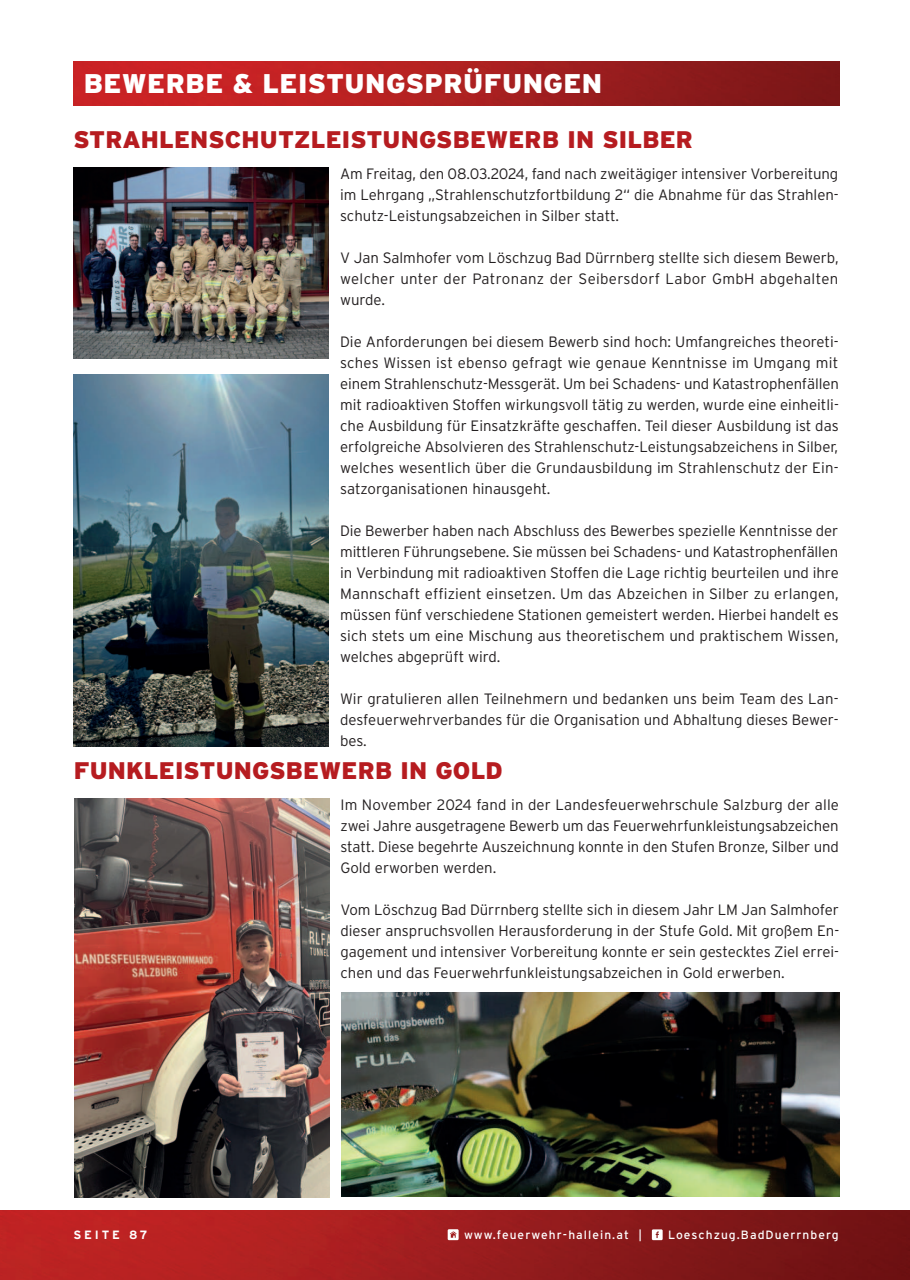
<style>
.page{position:relative;width:910px;height:1280px;background:#fff}
.page>*{position:absolute;margin:0;border:0;box-sizing:border-box;transform-origin:0 0}
.t1{font:900 27px "Interstate";letter-spacing:.015em;color:#fff}
.t2{font:900 24px "Interstate";letter-spacing:.005em;color:#b61c20}
.t3{font:300 15px/21px "Interstate";color:#231f20;text-align:justify}
.t4{font:12px "Interstate";letter-spacing:.09em;color:#fff}
.t5{font:700 12px "Interstate";letter-spacing:.24em;color:#fff}
</style>
<div class="page">
<img style="left:0;top:1210px;width:910px;height:70px">
<svg style="left:448px;top:1229px;width:11px;height:11px"></svg>
<svg style="left:652px;top:1229px;width:11px;height:11px"></svg>
<img style="left:73px;top:62px;width:767px;height:43px">
<img style="left:74px;top:167px;width:255px;height:192px">
<img style="left:74px;top:374px;width:255px;height:373px">
<img style="left:74px;top:798px;width:255px;height:399px">
<img style="left:341px;top:992px;width:498px;height:205px">
<h1 class="t1" style="left:84px;top:68px;width:520px">BEWERBE &amp; LEISTUNGSPRÜFUNGEN</h1>
<h2 class="t2" style="left:73px;top:126px;width:621px">STRAHLENSCHUTZLEISTUNGSBEWERB IN SILBER</h2>
<p class="t3" style="left:340px;top:164px;width:500px">Am Freitag, den 08.03.2024, fand nach zweitägiger intensiver Vorbereitung im Lehrgang „Strahlenschutzfortbildung 2“ die Abnahme für das Strahlen&shy;schutz-Leistungsabzeichen in Silber statt.</p>
<p class="t3" style="left:340px;top:248px;width:500px">V Jan Salmhofer vom Löschzug Bad Dürrnberg stellte sich diesem Bewerb, welcher unter der Patronanz der Seibersdorf Labor GmbH abgehalten wurde.</p>
<p class="t3" style="left:340px;top:332px;width:500px">Die Anforderungen bei diesem Bewerb sind hoch: Umfangreiches theoreti&shy;sches Wissen ist ebenso gefragt wie genaue Kenntnisse im Umgang mit einem Strahlenschutz-Messgerät. Um bei Schadens- und Katastrophenfällen mit radioaktiven Stoffen wirkungsvoll tätig zu werden, wurde eine einheitli&shy;che Ausbildung für Einsatzkräfte geschaffen. Teil dieser Ausbildung ist das erfolgreiche Absolvieren des Strahlenschutz-Leistungsabzeichens in Silber, welches wesentlich über die Grundausbildung im Strahlenschutz der Ein&shy;satzorganisationen hinausgeht.</p>
<p class="t3" style="left:340px;top:521px;width:500px">Die Bewerber haben nach Abschluss des Bewerbes spezielle Kenntnisse der mittleren Führungsebene. Sie müssen bei Schadens- und Katastrophenfällen in Verbindung mit radioaktiven Stoffen die Lage richtig beurteilen und ihre Mannschaft effizient einsetzen. Um das Abzeichen in Silber zu erlangen, müssen fünf verschiedene Stationen gemeistert werden. Hierbei handelt es sich stets um eine Mischung aus theoretischem und praktischem Wissen, welches abgeprüft wird.</p>
<p class="t3" style="left:340px;top:689px;width:500px">Wir gratulieren allen Teilnehmern und bedanken uns beim Team des Lan&shy;desfeuerwehrverbandes für die Organisation und Abhaltung dieses Bewer&shy;bes.</p>
<h2 class="t2" style="left:74px;top:757px;width:431px">FUNKLEISTUNGSBEWERB IN GOLD</h2>
<p class="t3" style="left:340px;top:795px;width:500px">Im November 2024 fand in der Landesfeuerwehrschule Salzburg der alle zwei Jahre ausgetragene Bewerb um das Feuerwehrfunkleistungsabzeichen statt. Diese begehrte Auszeichnung konnte in den Stufen Bronze, Silber und Gold erworben werden.</p>
<p class="t3" style="left:340px;top:900px;width:500px">Vom Löschzug Bad Dürrnberg stellte sich in diesem Jahr LM Jan Salmhofer dieser anspruchsvollen Herausforderung in der Stufe Gold. Mit großem En&shy;gagement und intensiver Vorbereitung konnte er sein gestecktes Ziel errei&shy;chen und das Feuerwehrfunkleistungsabzeichen in Gold erwerben.</p>
<p class="t5" style="left:73px;top:1228px;width:76px">SEITE 87</p>
<p class="t4" style="left:464px;top:1228px;width:180px">www.feuerwehr-hallein.at |</p>
<p class="t4" style="left:668px;top:1228px;width:172px">Loeschzug.BadDuerrnberg</p>
</div>
